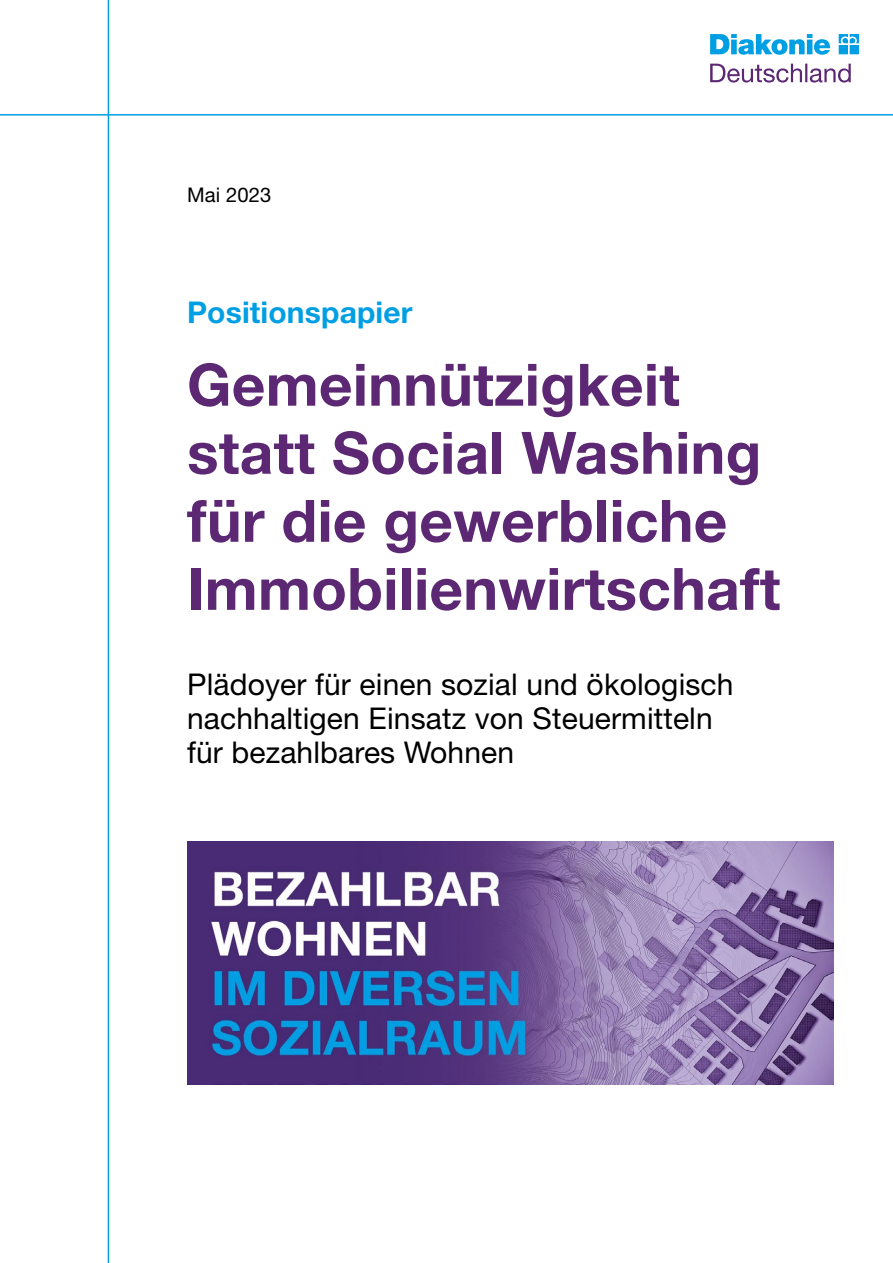
<style>
.page{position:relative;width:893px;height:1263px;background:#fff}
.page>*{position:absolute;margin:0;border:0;box-sizing:border-box;transform-origin:0 0}
.t1{font:700 58.5px/68.1px "Helvetica Neue LT Pro";letter-spacing:.005em;color:#5c2874}
.t2{font:30px/34px "Helvetica Neue LT Pro";letter-spacing:.005em;color:#000}
.t3{font:700 30px "Helvetica Neue LT Pro";letter-spacing:.005em;color:#009fe3}
.t4{font:20.25px "Helvetica Neue LT Pro";letter-spacing:.005em;color:#000}
</style>
<div class="page">
<hr style="left:0;top:114px;width:893px;height:2px;background:#009fe3">
<hr style="left:108px;top:0;width:1px;height:1263px;background:#009fe3">
<img style="left:187px;top:841px;width:646px;height:244px">
<svg style="left:710px;top:64px;width:141px;height:19px"></svg>
<svg style="left:710px;top:34px;width:149px;height:21px"></svg>
<p class="t4" style="left:187px;top:182px;width:86px">Mai 2023</p>
<p class="t3" style="left:187px;top:293px;width:227px">Positionspapier</p>
<h1 class="t1" style="left:187px;top:349px;width:595px">Gemeinnützigkeit statt Social Washing für die gewerbliche<br>Immobilienwirtschaft</h1>
<p class="t2" style="left:187px;top:666px;width:548px">Plädoyer für einen sozial und ökologisch nachhaltigen Einsatz von Steuermitteln für bezahlbares Wohnen</p>
</div>
